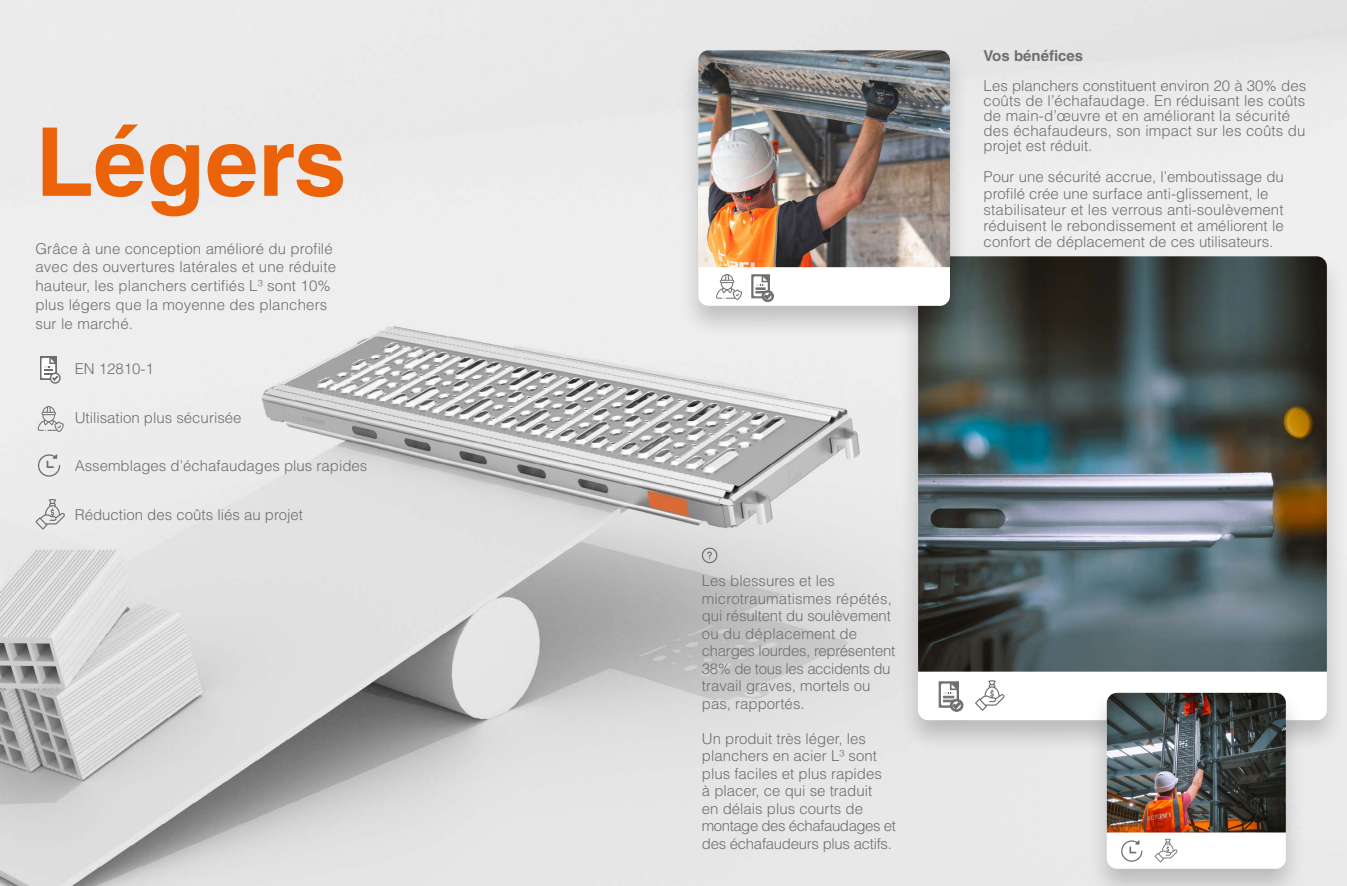
<style>
.page{position:relative;width:1347px;height:886px;background:#fff}
.page>*{position:absolute;margin:0;border:0;box-sizing:border-box;transform-origin:0 0}
.t1{font:700 95px "Helvetica LT Std";color:#ec6209}
.t2{font:300 15px/17.5px "Helvetica LT Std";color:#706f6f}
.t3{font:700 15px "Helvetica LT Std";color:#706f6f}
</style>
<div class="page">
<img style="left:0;top:0;width:1346px;height:886px">
<div style="left:898px;top:251px;width:448px;height:503px;background:#000;opacity:.2"></div>
<div style="left:918px;top:256px;width:408px;height:464px;background:#fff;border-radius:10px"></div>
<img style="left:918px;top:256px;width:408px;height:416px">
<div style="left:1086px;top:687px;width:219px;height:199px;background:#000;opacity:.2"></div>
<div style="left:1106px;top:693px;width:179px;height:176px;background:#fff;border-radius:10px"></div>
<img style="left:1106px;top:693px;width:179px;height:139px">
<div style="left:678px;top:45px;width:292px;height:295px;background:#000;opacity:.2"></div>
<div style="left:698px;top:50px;width:252px;height:256px;background:#fff;border-radius:10px"></div>
<img style="left:698px;top:50px;width:252px;height:217px">
<svg style="left:716px;top:274px;width:26px;height:26px"></svg>
<svg style="left:975px;top:680px;width:29px;height:31px"></svg>
<div style="left:939px;top:682px;width:19px;height:25px;background:#706f6f"></div>
<svg style="left:941px;top:683px;width:22px;height:28px"></svg>
<svg style="left:1121px;top:840px;width:21px;height:22px"></svg>
<svg style="left:1154px;top:839px;width:23px;height:23px"></svg>
<svg style="left:751px;top:275px;width:18px;height:23px"></svg>
<svg style="left:753px;top:276px;width:20px;height:26px"></svg>
<svg style="left:38px;top:406px;width:26px;height:26px"></svg>
<svg style="left:38px;top:454px;width:22px;height:23px"></svg>
<svg style="left:35px;top:499px;width:30px;height:31px"></svg>
<svg style="left:40px;top:356px;width:17px;height:24px"></svg>
<svg style="left:42px;top:358px;width:19px;height:26px"></svg>
<svg style="left:701px;top:548px;width:16px;height:15px"></svg>
<h1 class="t1" style="left:35px;top:125px;width:313px">Légers</h1>
<p class="t2" style="left:35px;top:240px;width:302px;line-height:18.8px">Grâce à une conception amélioré du profilé avec des ouvertures latérales et une réduite hauteur, les planchers certifiés L³ sont 10% plus légers que la moyenne des planchers sur le marché.</p>
<p class="t2" style="left:75px;top:361px;width:81px">EN 12810-1</p>
<p class="t2" style="left:75px;top:410px;width:168px">Utilisation plus sécurisée</p>
<p class="t2" style="left:75px;top:458px;width:294px">Assemblages d’échafaudages plus rapides</p>
<p class="t2" style="left:75px;top:507px;width:230px">Réduction des coûts liés au projet</p>
<p class="t3" style="left:983px;top:50px;width:101px">Vos bénéfices</p>
<p class="t2" style="left:983px;top:80px;width:324px;line-height:15px">Les planchers constituent environ 20 à 30% des coûts de l’échafaudage. En réduisant les coûts de main-d’œuvre et en améliorant la sécurité des échafaudeurs, son impact sur les coûts du projet est réduit.</p>
<p class="t2" style="left:983px;top:170px;width:302px;line-height:16.2px">Pour une sécurité accrue, l’emboutissage du profilé crée une surface anti-glissement, le stabilisateur et les verrous anti-soulèvement réduisent le rebondissement et améliorent le confort de déplacement de ces utilisateurs.</p>
<p class="t2" style="left:702px;top:573px;width:195px">Les blessures et les microtraumatismes répétés, qui résultent du soulèvement ou du déplacement de charges lourdes, représentent<br>38% de tous les accidents du travail graves, mortels ou pas, rapportés.</p>
<p class="t2" style="left:702px;top:731px;width:196px">Un produit très léger, les planchers en acier L³ sont plus faciles et plus rapides<br>à placer, ce qui se traduit<br>en délais plus courts de montage des échafaudages et des échafaudeurs plus actifs.</p>
</div>
